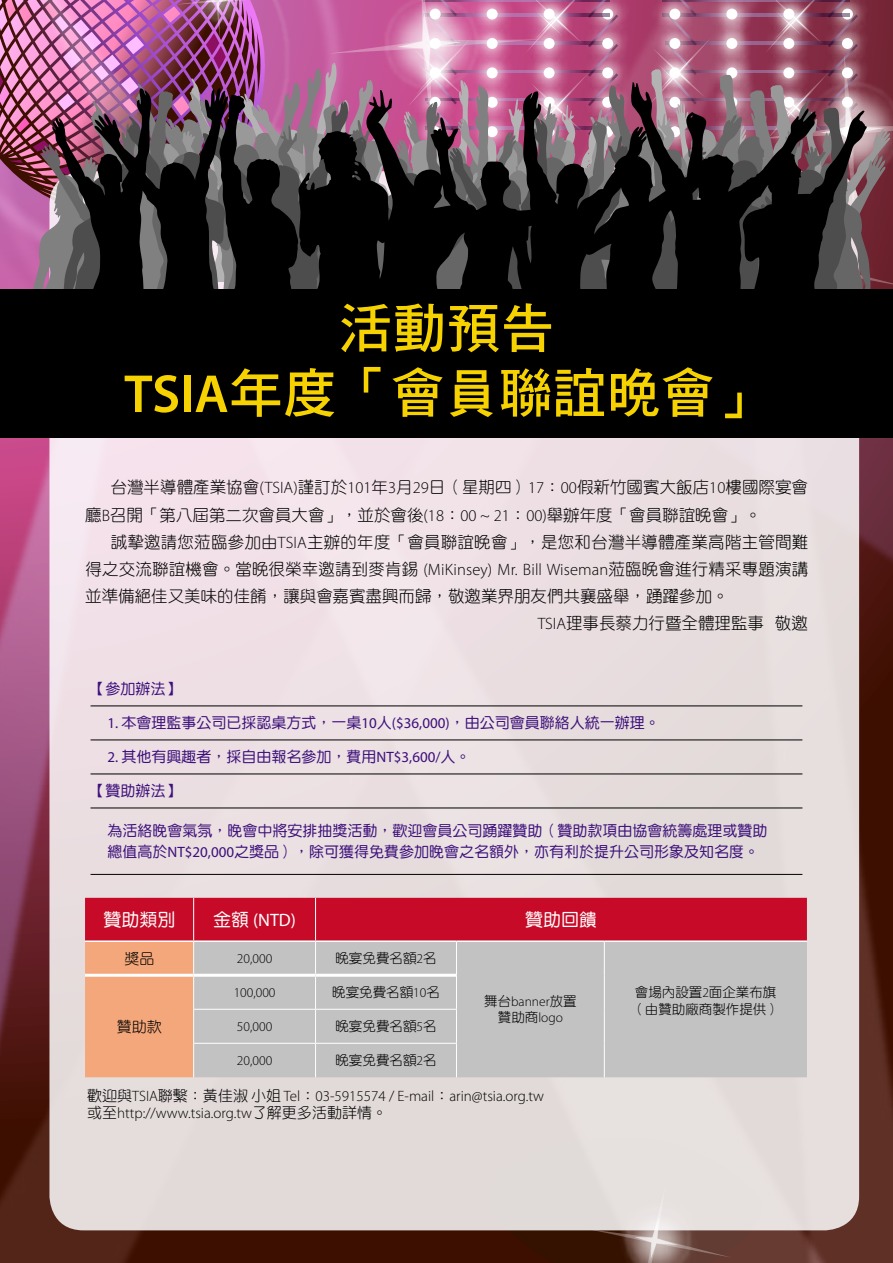
<style>
.page{position:relative;width:893px;height:1263px;background:#fff}
.page>*{position:absolute;margin:0;border:0;box-sizing:border-box;transform-origin:0 0}
.t1{font:54px/64.8px "DF Hei Std W7";color:#f6d300;text-align:center}
.t2{font:18px "DF Yuan Std W5";color:#fff}
.t3{font:18px "Myriad Pro";color:#fff}
.t4{font:16.5px/27.2px "DF Yuan Std W3";color:#000}
.t5{font:15px/21px "DF Yuan Std W5";color:#3d107b}
.t6{font:300 15px/16.5px "Myriad Pro";color:#000}
.t7{font:15px "DF Yuan Std W3";color:#000}
.t8{font:13.5px/17.4px "DF Yuan Std W3";color:#000}
.t9{font:300 13.5px/16.5px "Myriad Pro";color:#000;text-align:center}
.s1{font-family:"Myriad Pro";font-weight:600}
.s2{font-family:"Myriad Pro";font-weight:300}
.s3{font-family:"Myriad Pro"}
.s4{font-family:"DF Yuan Std W5"}
.s5{font-family:"DF Yuan Std W3";font-weight:400}
</style>
<div class="page">
<img style="left:0;top:0;width:893px;height:1263px">
<svg style="left:490px;top:1230px;width:272px;height:33px;background:#42190a"></svg>
<img style="left:570px;top:1230px;width:176px;height:33px">
<div style="left:49px;top:171px;width:810px;height:1059px;background:#e9dfe0;border-radius:34px"></div>
<svg style="left:148px;top:61px;width:598px;height:6px;background:#b86090"></svg>
<img style="left:82px;top:67px;width:758px;height:14px">
<svg style="left:32px;top:81px;width:854px;height:208px;background:#96586f"></svg>
<svg style="left:52px;top:82px;width:815px;height:207px;background:#45353d"></svg>
<div style="left:0;top:289px;width:893px;height:149px;background:#000"></div>
<hr style="left:91px;top:705px;width:711px;height:1px;background:#000">
<hr style="left:91px;top:739px;width:711px;height:1px;background:#000">
<hr style="left:91px;top:773px;width:711px;height:1px;background:#000">
<hr style="left:91px;top:807px;width:711px;height:1px;background:#000">
<hr style="left:91px;top:874px;width:711px;height:1px;background:#000">
<svg style="left:85px;top:898px;width:722px;height:179px;background:#d43c41"></svg>
<div style="left:194px;top:942px;width:613px;height:135px;background:#c2c2c2"></div>
<hr style="left:193px;top:898px;width:1px;height:42px;background:#fff">
<hr style="left:315px;top:898px;width:1px;height:42px;background:#fff">
<hr style="left:85px;top:940px;width:109px;height:2px;background:#fff">
<hr style="left:194px;top:940px;width:122px;height:2px;background:#fff">
<hr style="left:316px;top:940px;width:140px;height:2px;background:#fff">
<hr style="left:456px;top:940px;width:148px;height:2px;background:#fff">
<hr style="left:604px;top:940px;width:203px;height:2px;background:#fff">
<hr style="left:85px;top:974px;width:109px;height:3px;background:#fff">
<hr style="left:193px;top:942px;width:1px;height:32px;background:#fff">
<hr style="left:315px;top:942px;width:1px;height:32px;background:#fff">
<hr style="left:456px;top:942px;width:1px;height:33px;background:#fff">
<hr style="left:193px;top:977px;width:1px;height:32px;background:#fff">
<hr style="left:315px;top:977px;width:1px;height:32px;background:#fff">
<hr style="left:456px;top:975px;width:1px;height:34px;background:#fff">
<hr style="left:193px;top:1010px;width:1px;height:33px;background:#fff">
<hr style="left:315px;top:1010px;width:1px;height:33px;background:#fff">
<hr style="left:456px;top:1010px;width:1px;height:33px;background:#fff">
<hr style="left:193px;top:1044px;width:1px;height:33px;background:#fff">
<hr style="left:315px;top:1044px;width:1px;height:33px;background:#fff">
<hr style="left:456px;top:1044px;width:1px;height:33px;background:#fff">
<hr style="left:194px;top:974px;width:122px;height:3px;background:#fff">
<hr style="left:316px;top:974px;width:140px;height:3px;background:#fff">
<hr style="left:193px;top:1009px;width:123px;height:1px;background:#fff">
<hr style="left:316px;top:1009px;width:141px;height:1px;background:#fff">
<hr style="left:193px;top:1043px;width:123px;height:1px;background:#fff">
<hr style="left:316px;top:1043px;width:141px;height:1px;background:#fff">
<hr style="left:604px;top:942px;width:1px;height:33px;background:#fff">
<hr style="left:604px;top:975px;width:1px;height:34px;background:#fff">
<hr style="left:604px;top:1009px;width:1px;height:34px;background:#fff">
<hr style="left:604px;top:1043px;width:1px;height:34px;background:#fff">
<h1 class="t1" style="left:124px;top:295px;width:646px">活動預告<br><span class="s1">TSIA</span>年度「會員聯誼晚會」</h1>
<p class="t4" style="left:85px;top:473px;width:724px;text-indent:25px">台灣半導體產業協會<span class="s2">(TSIA)</span>謹訂於<span class="s2">101</span>年<span class="s2">3</span>月<span class="s2">29</span>日（星期四）<span class="s2">17</span>：<span class="s2">00</span>假新竹國賓大飯店<span class="s2">10</span>樓國際宴會廳<span class="s2">B</span>召開「第八屆第二次會員大會」，並於會後<span class="s2">(18</span>：<span class="s2">00 ~ 21</span>：<span class="s2">00)</span>舉辦年度「會員聯誼晚會」。</p>
<p class="t4" style="left:111px;top:528px;width:699px">誠摯邀請您蒞臨參加由<span class="s2">TSIA</span>主辦的年度「會員聯誼晚會」，是您和台灣半導體產業高階主管間難</p>
<p class="t4" style="left:86px;top:555px;width:724px">得之交流聯誼機會。當晚很榮幸邀請到麥肯錫 <span class="s2">(MiKinsey) Mr. Bill Wiseman</span>蒞臨晚會進行精采專題演講</p>
<p class="t4" style="left:85px;top:582px;width:645px">並準備絕佳又美味的佳餚，讓與會嘉賓盡興而歸，敬邀業界朋友們共襄盛舉，踴躍參加。</p>
<p class="t4" style="left:538px;top:610px;width:272px"><span class="s2">TSIA</span>理事長蔡力行暨全體理監事 敬邀</p>
<p class="t5" style="left:91px;top:678px;width:91px">【參加辦法】</p>
<p class="t5" style="left:108px;top:712px;width:554px"><span class="s3">1.</span> 本會理監事公司已採認桌方式，一桌<span class="s3">10</span>人<span class="s3">($36,000)</span>，由公司會員聯絡人統一辦理。</p>
<p class="t5" style="left:108px;top:746px;width:365px"><span class="s3">2.</span> 其他有興趣者，採自由報名參加，費用<span class="s3">NT$3,600/</span>人。</p>
<p class="t5" style="left:91px;top:780px;width:91px">【贊助辦法】</p>
<p class="t5" style="left:108px;top:820px;width:662px">為活絡晚會氣氛，晚會中將安排抽獎活動，歡迎會員公司踴躍贊助（贊助款項由協會統籌處理或贊助總值高於<span class="s3">NT$20,000</span>之獎品），除可獲得免費參加晚會之名額外，亦有利於提升公司形象及知名度。</p>
<p class="t2" style="left:103px;top:910px;width:73px">贊助類別</p>
<p class="t3" style="left:213px;top:909px;width:84px"><span class="s4">金額</span> (NTD)</p>
<p class="t2" style="left:525px;top:910px;width:73px">贊助回饋</p>
<p class="t7" style="left:124px;top:950px;width:31px">獎品</p>
<p class="t9" style="left:237px;top:950px;width:37px">20,000</p>
<p class="t8" style="left:335px;top:949px;width:103px">晚宴免費名額<span class="s2">2</span>名</p>
<p class="t9" style="left:484px;top:993px;width:94px"><span class="s5">舞台</span>banner<span class="s5">放置贊助商</span>logo</p>
<p class="t8" style="left:631px;top:983px;width:150px">會場內設置<span class="s2">2</span>面企業布旗（由贊助廠商製作提供）</p>
<p class="t9" style="left:234px;top:984px;width:43px">100,000</p>
<p class="t8" style="left:332px;top:983px;width:109px">晚宴免費名額<span class="s2">10</span>名</p>
<p class="t9" style="left:237px;top:1018px;width:37px">50,000</p>
<p class="t8" style="left:335px;top:1017px;width:103px">晚宴免費名額<span class="s2">5</span>名</p>
<p class="t9" style="left:237px;top:1052px;width:37px">20,000</p>
<p class="t8" style="left:335px;top:1051px;width:103px">晚宴免費名額<span class="s2">2</span>名</p>
<p class="t6" style="left:87px;top:1088px;width:458px"><span class="s5">歡迎與</span>TSIA<span class="s5">聯繫：黃佳淑小姐</span> Tel<span class="s5">：</span>03-5915574 / E-mail<span class="s5">：</span>arin@tsia.org.tw<span class="s5">或至</span>http://www.tsia.org.tw<span class="s5">了解更多活動詳情。</span></p>
<p class="t7" style="left:117px;top:1018px;width:46px">贊助款</p>
</div>
